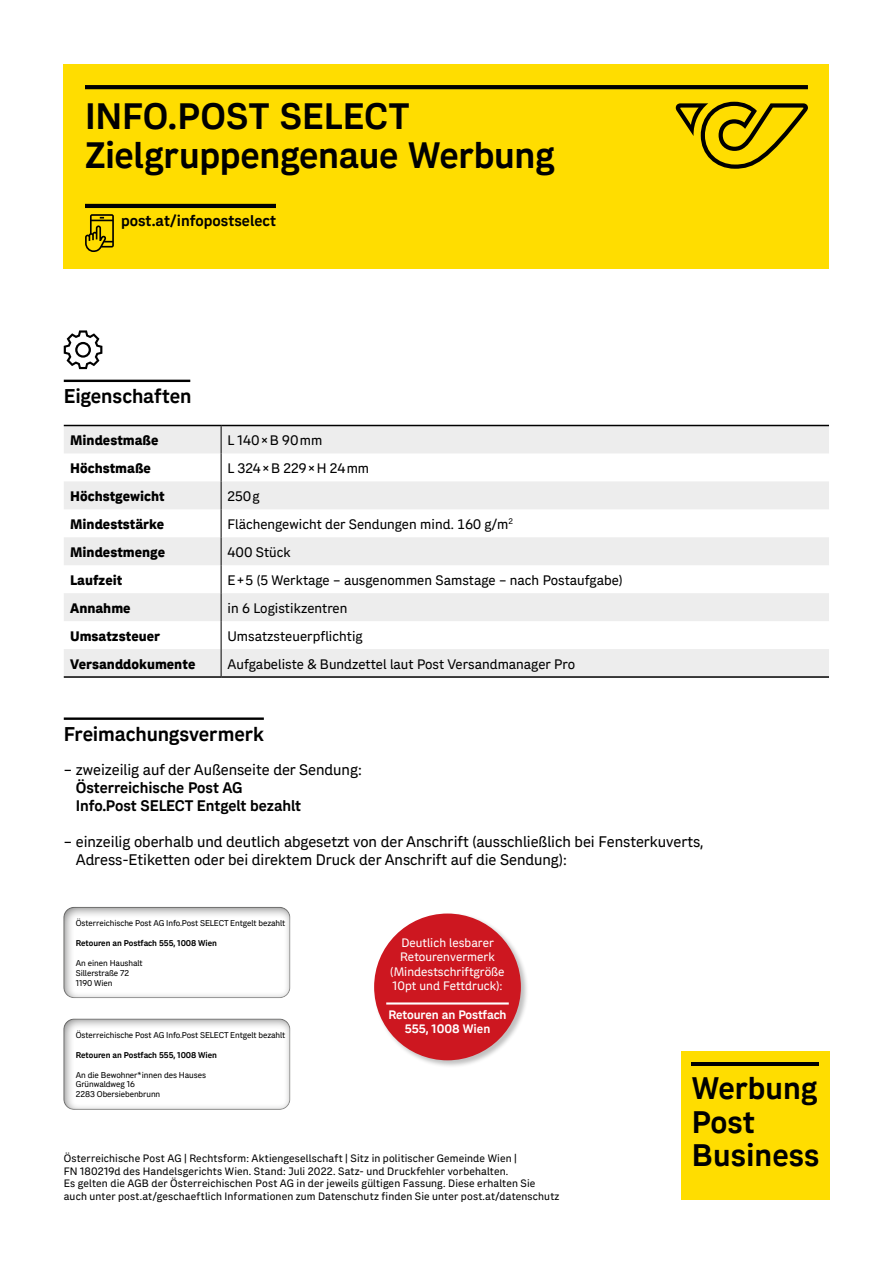
<style>
.page{position:relative;width:893px;height:1263px;background:#fff}
.page>*{position:absolute;margin:0;border:0;box-sizing:border-box;transform-origin:0 0}
.t1{font:700 36px/39.6px "Post Sans";letter-spacing:-.01em;color:#000}
.t2{font:700 30.45px/33.6px "Post Sans";color:#000}
.t3{font:700 19.5px "Post Sans";letter-spacing:-.01em;color:#000}
.t4{font:15px/18px "Post Sans";letter-spacing:-.005em;color:#000}
.t5{font:700 15px/18px "Post Sans";letter-spacing:-.005em;color:#000}
.t6{font:13.5px "Post Sans";color:#000}
.t7{font:800 13.5px "Post Sans";color:#000}
.t8{font:12px/14.4px "Post Sans";color:#fff;text-align:center}
.t9{font:700 12px/14.4px "Post Sans";letter-spacing:-.01em;color:#fff;text-align:center}
.t10{font:10.5px/12.6px "Post Sans";letter-spacing:.01em;color:#000}
.t11{font:8.25px/9.9px "Post Sans";letter-spacing:-.01em;color:#000}
.t12{font:700 8.25px "Post Sans";letter-spacing:-.01em;color:#000}
</style>
<div class="page">
<svg style="left:64px;top:426px;width:765px;height:250px;fill:#ededed"></svg>
<svg style="left:221px;top:426px;width:1px;height:250px"></svg>
<hr style="left:64px;top:425px;width:157px;height:1px;background:#000">
<hr style="left:221px;top:425px;width:608px;height:1px;background:#000">
<hr style="left:64px;top:676px;width:157px;height:2px;background:#000">
<hr style="left:221px;top:676px;width:608px;height:2px;background:#000">
<div style="left:51px;top:898px;width:253px;height:102px;background:#000;opacity:.5"></div>
<div style="left:51px;top:1010px;width:253px;height:102px;background:#000;opacity:.5"></div>
<div style="left:681px;top:1051px;width:148px;height:148px;background:#fd0"></div>
<svg style="left:692px;top:1062px;width:127px;height:3px"></svg>
<div style="left:64px;top:64px;width:765px;height:205px;background:#fd0"></div>
<svg style="left:676px;top:102px;width:132px;height:67px"></svg>
<hr style="left:85px;top:204px;width:191px;height:4px;background:#000">
<hr style="left:85px;top:85px;width:723px;height:4px;background:#000">
<svg style="left:85px;top:214px;width:29px;height:38px"></svg>
<hr style="left:64px;top:380px;width:126px;height:2px;background:#000">
<hr style="left:64px;top:717px;width:200px;height:3px;background:#000">
<div style="left:372px;top:912px;width:156px;height:156px;background:#000;opacity:.25"></div>
<div style="left:374px;top:913px;width:147px;height:147px;background:#cd1720;border-radius:50%"></div>
<hr style="left:386px;top:1002px;width:123px;height:2px;background:#fff">
<svg style="left:64px;top:330px;width:38px;height:39px"></svg>
<h1 class="t1" style="left:85px;top:96px;width:471px">INFO.POST SELECT<br>Zielgruppengenaue Werbung</h1>
<h3 class="t5" style="left:121px;top:212px;width:156px">post.at/infopostselect</h3>
<h3 class="t3" style="left:64px;top:384px;width:129px">Eigenschaften</h3>
<p class="t7" style="left:70px;top:431px;width:90px">Mindestmaße</p>
<p class="t6" style="left:227px;top:432px;width:96px">L 140 × B 90 mm</p>
<p class="t7" style="left:70px;top:459px;width:82px">Höchstmaße</p>
<p class="t6" style="left:227px;top:460px;width:143px">L 324 × B 229 × H 24 mm</p>
<p class="t7" style="left:70px;top:487px;width:96px">Höchstgewicht</p>
<p class="t6" style="left:227px;top:488px;width:34px">250 g</p>
<p class="t7" style="left:70px;top:515px;width:96px">Mindeststärke</p>
<p class="t6" style="left:227px;top:516px;width:287px">Flächengewicht der Sendungen mind. 160 g/m<sup>2</sup></p>
<p class="t7" style="left:70px;top:543px;width:96px">Mindestmenge</p>
<p class="t6" style="left:227px;top:544px;width:65px">400 Stück</p>
<p class="t7" style="left:70px;top:571px;width:54px">Laufzeit</p>
<p class="t6" style="left:227px;top:572px;width:397px">E + 5 (5 Werktage – ausgenommen Samstage – nach Postaufgabe)</p>
<p class="t7" style="left:70px;top:599px;width:62px">Annahme</p>
<p class="t6" style="left:227px;top:600px;width:121px">in 6 Logistikzentren</p>
<p class="t7" style="left:70px;top:627px;width:91px">Umsatzsteuer</p>
<p class="t6" style="left:227px;top:627px;width:137px">Umsatzsteuerpflichtig</p>
<p class="t7" style="left:70px;top:655px;width:127px">Versanddokumente</p>
<p class="t6" style="left:227px;top:655px;width:349px">Aufgabeliste &amp; Bundzettel laut Post Versandmanager Pro</p>
<h3 class="t3" style="left:64px;top:722px;width:202px">Freimachungsvermerk</h3>
<h3 class="t4" style="left:64px;top:760px;width:299px">– zweizeilig auf der Außenseite der Sendung:</h3>
<h3 class="t5" style="left:76px;top:778px;width:227px">Österreichische Post AG<br>Info.Post SELECT Entgelt bezahlt</h3>
<h3 class="t4" style="left:76px;top:832px;width:629px;text-indent:-12px">– einzeilig oberhalb und deutlich abgesetzt von der Anschrift (ausschließlich bei Fensterkuverts,<br>Adress-Etiketten oder bei direktem Druck der Anschrift auf die Sendung):</h3>
<p class="t11" style="left:76px;top:918px;width:211px">Österreichische Post AG Info.Post SELECT Entgelt bezahlt</p>
<p class="t12" style="left:76px;top:938px;width:143px">Retouren an Postfach 555, 1008 Wien</p>
<p class="t11" style="left:76px;top:958px;width:68px">An einen Haushalt<br>Sillerstraße 72<br>1190 Wien</p>
<p class="t11" style="left:76px;top:1030px;width:211px">Österreichische Post AG Info.Post SELECT Entgelt bezahlt</p>
<p class="t12" style="left:76px;top:1049px;width:143px">Retouren an Postfach 555, 1008 Wien</p>
<p class="t11" style="left:76px;top:1069px;width:132px">An die Bewohner*innen des Hauses<br>Grünwaldweg 16<br>2283 Obersiebenbrunn</p>
<p class="t8" style="left:390px;top:935px;width:116px">Deutlich lesbarer<br>Retourenvermerk (Mindestschriftgröße<br>10pt und Fettdruck):</p>
<p class="t9" style="left:388px;top:1007px;width:120px">Retouren an Postfach<br>555, 1008 Wien</p>
<p class="t10" style="left:64px;top:1152px;width:497px">Österreichische Post AG | Rechtsform: Aktiengesellschaft | Sitz in politischer Gemeinde Wien |<br>FN 180219d des Handelsgerichts Wien. Stand: Juli 2022. Satz- und Druckfehler vorbehalten.<br>Es gelten die AGB der Österreichischen Post AG in der jeweils gültigen Fassung. Diese erhalten Sie auch unter post.at/geschaeftlich Informationen zum Datenschutz finden Sie unter post.at/datenschutz</p>
<h2 class="t2" style="left:692px;top:1071px;width:129px">Werbung<br>Post<br>Business</h2>
</div>
